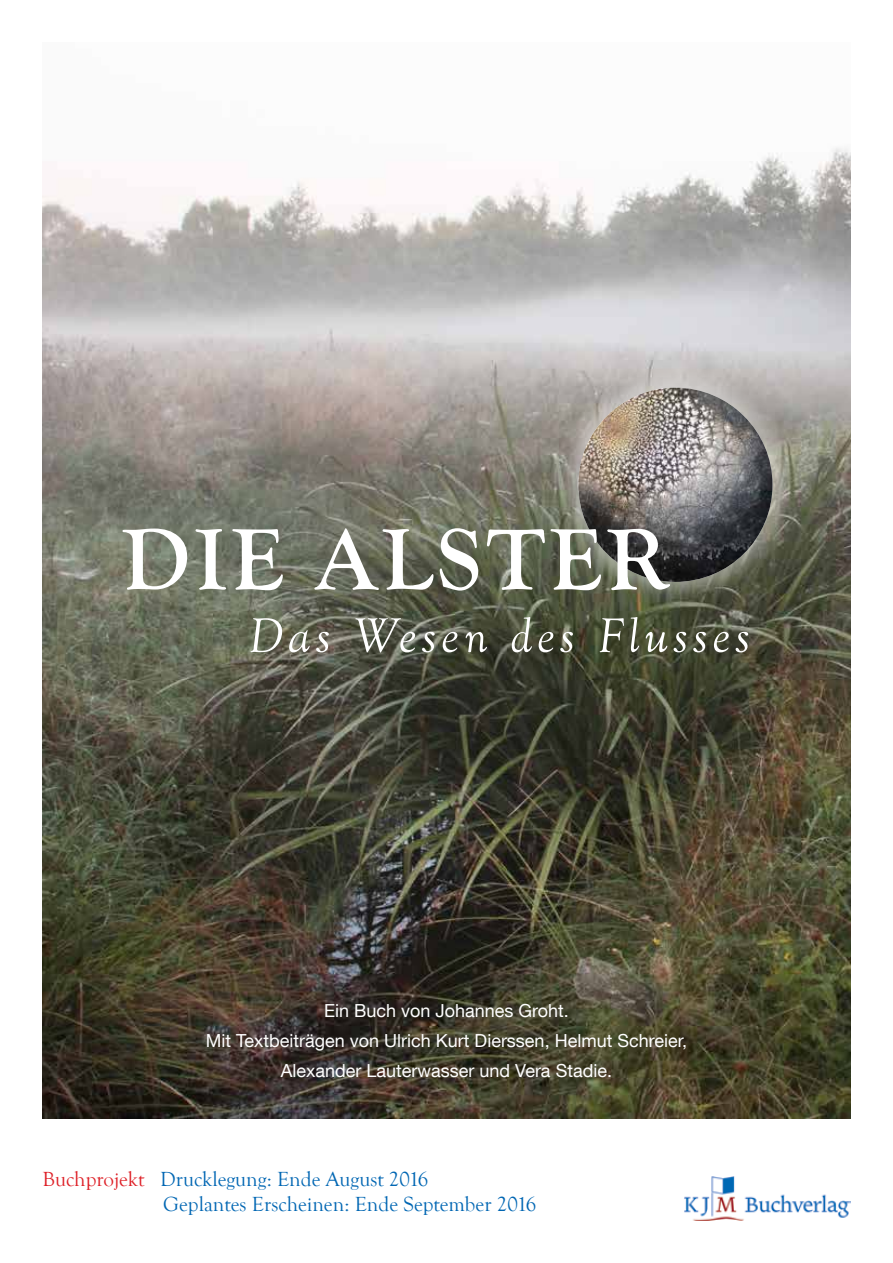
<style>
.page{position:relative;width:893px;height:1263px;background:#fff}
.page>*{position:absolute;margin:0;border:0;box-sizing:border-box;transform-origin:0 0}
.t1{font:700 90px "Goudy Old Style T";letter-spacing:.05em;color:#fff}
.t2{font:italic 50.55px "Goudy Old Style T";letter-spacing:.1em;color:#fff}
.t3{font:21px/25.2px "Goudy Old Style T";color:#0066b3}
.t4{font:18px/30px "Helvetica Neue LT Com";color:#fff;text-align:center}
.s1{color:#de2027}
</style>
<div class="page">
<img style="left:43px;top:148px;width:808px;height:970px">
<img style="left:684px;top:1176px;width:166px;height:44px">
<div style="left:554px;top:364px;width:243px;height:242px;background:#fff;opacity:.42"></div>
<img style="left:578px;top:388px;width:194px;height:194px;border-radius:97px">
<h1 class="t1" style="left:122px;top:509px;width:548px">DIE ALSTER</h1>
<h2 class="t2" style="left:248px;top:608px;width:503px">Das Wesen des Flusses</h2>
<p class="t4" style="left:206px;top:995px;width:483px">Ein Buch von Johannes Groht.<br>Mit Textbeiträgen von Ulrich Kurt Dierssen, Helmut Schreier,<br>Alexander Lauterwasser und Vera Stadie.</p>
<p class="t3" style="left:163px;top:1167px;width:375px;text-indent:-121px"><span class="s1">Buchprojekt</span> Drucklegung: Ende August 2016<br>Geplantes Erscheinen: Ende September 2016</p>
</div>
